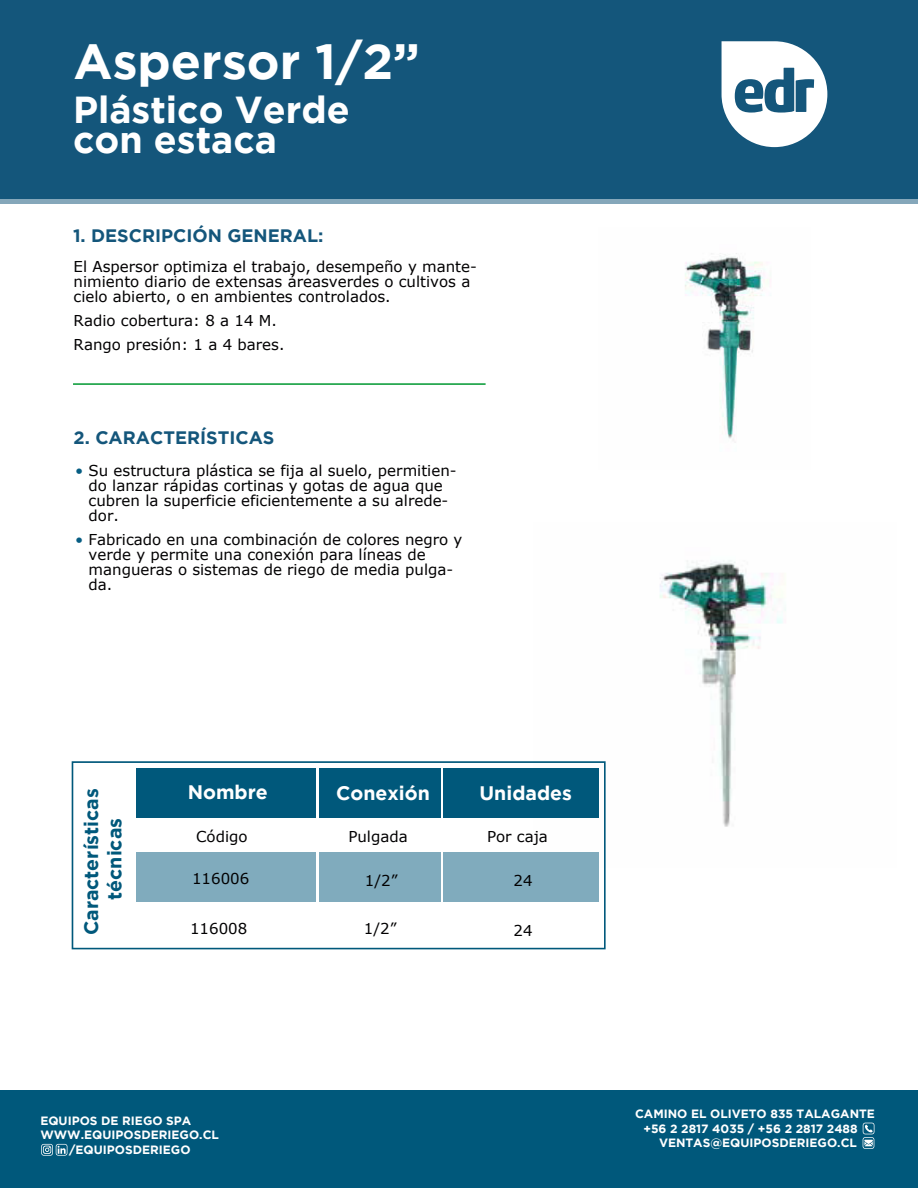
<style>
.page{position:relative;width:918px;height:1188px;background:#fff}
.page>*{position:absolute;margin:0;border:0;box-sizing:border-box;transform-origin:0 0}
.t1{font:700 49.5px "Gotham";color:#fff}
.t2{font:700 37.5px/30px "Gotham";color:#fff}
.t3{font:700 19.5px/23.4px "Gotham";color:#00587b;text-align:center}
.t4{font:700 19.5px "Gotham";color:#fff}
.t5{font:700 18px "Gotham";color:#14567b}
.t6{font:15px/15px "Verdana";color:#020102}
.t7{font:700 12px "Gotham";color:#fff}
.s1{color:#065d83}
</style>
<div class="page">
<div style="left:0;top:0;width:918px;height:198px;background:#14567b"></div>
<svg style="left:0;top:198px;width:918px;height:5px;fill:#85a7ba"></svg>
<div style="left:0;top:1090px;width:918px;height:98px;background:#00587b"></div>
<svg style="left:41px;top:1144px;width:26px;height:12px"></svg>
<svg style="left:863px;top:1123px;width:11px;height:26px"></svg>
<hr style="left:73px;top:383px;width:413px;height:2px;background:#009831">
<img style="left:685px;top:253px;width:86px;height:190px">
<img style="left:533px;top:560px;width:253px;height:293px">
<div style="left:136px;top:768px;width:180px;height:49px;background:#00587b"></div>
<div style="left:72px;top:761px;width:534px;height:188px;border:2px solid #00587b"></div>
<div style="left:319px;top:768px;width:122px;height:49px;background:#00587b"></div>
<div style="left:443px;top:768px;width:156px;height:49px;background:#00587b"></div>
<div style="left:136px;top:853px;width:180px;height:49px;background:#80abbd"></div>
<div style="left:319px;top:853px;width:122px;height:49px;background:#80abbd"></div>
<div style="left:443px;top:853px;width:156px;height:49px;background:#80abbd"></div>
<svg style="left:722px;top:41px;width:105px;height:106px"></svg>
<h1 class="t1" style="left:74px;top:33px;width:348px">Aspersor 1/2”</h1>
<h2 class="t2" style="left:73px;top:94px;width:278px">Plástico Verde con estaca</h2>
<p class="t5" style="left:73px;top:225px;width:252px">1. DESCRIPCIÓN GENERAL:</p>
<p class="t6" style="left:74px;top:259px;width:405px">El Aspersor optimiza el trabajo, desempeño y mante&shy;nimiento diario de extensas áreasverdes o cultivos a cielo abierto, o en ambientes controlados.</p>
<p class="t6" style="left:74px;top:308px;width:212px;line-height:24px">Radio cobertura: 8 a 14 M.<br>Rango presión: 1 a 4 bares.</p>
<p class="t5" style="left:74px;top:427px;width:202px">2. CARACTERÍSTICAS</p>
<p class="t6" style="left:89px;top:464px;width:369px;text-indent:-13px"><span class="s1">•</span> Su estructura plástica se fija al suelo, permitien&shy;do lanzar rápidas cortinas y gotas de agua que cubren la superficie eficientemente a su alrede&shy;dor.</p>
<p class="t6" style="left:89px;top:533px;width:375px;text-indent:-14px"><span class="s1">•</span> Fabricado en una combinación de colores negro y verde y permite una conexión para líneas de mangueras o sistemas de riego de media pulga&shy;da.</p>
<h3 class="t3" style="left:79px;top:935px;width:149px;rotate:-90deg">Características técnicas</h3>
<h3 class="t4" style="left:188px;top:781px;width:82px">Nombre</h3>
<h3 class="t4" style="left:336px;top:782px;width:95px">Conexión</h3>
<h3 class="t4" style="left:480px;top:782px;width:94px">Unidades</h3>
<p class="t6" style="left:196px;top:829px;width:53px">Código</p>
<p class="t6" style="left:348px;top:829px;width:61px">Pulgada</p>
<p class="t6" style="left:487px;top:829px;width:62px">Por caja</p>
<p class="t6" style="left:192px;top:871px;width:59px">116006</p>
<p class="t6" style="left:190px;top:921px;width:59px">116008</p>
<p class="t6" style="left:365px;top:873px;width:34px">1/2”</p>
<p class="t6" style="left:364px;top:921px;width:34px">1/2”</p>
<p class="t6" style="left:514px;top:873px;width:21px">24</p>
<p class="t6" style="left:514px;top:923px;width:21px">24</p>
<p class="t7" style="left:40px;top:1114px;width:152px">EQUIPOS DE RIEGO SPA</p>
<p class="t7" style="left:40px;top:1128px;width:180px">WWW.EQUIPOSDERIEGO.CL</p>
<p class="t7" style="left:69px;top:1143px;width:123px">/EQUIPOSDERIEGO</p>
<p class="t7" style="left:635px;top:1107px;width:241px">CAMINO EL OLIVETO 835 TALAGANTE</p>
<p class="t7" style="left:643px;top:1122px;width:216px">+56 2 2817 4035 / +56 2 2817 2488</p>
<p class="t7" style="left:659px;top:1136px;width:199px">VENTAS@EQUIPOSDERIEGO.CL</p>
</div>
